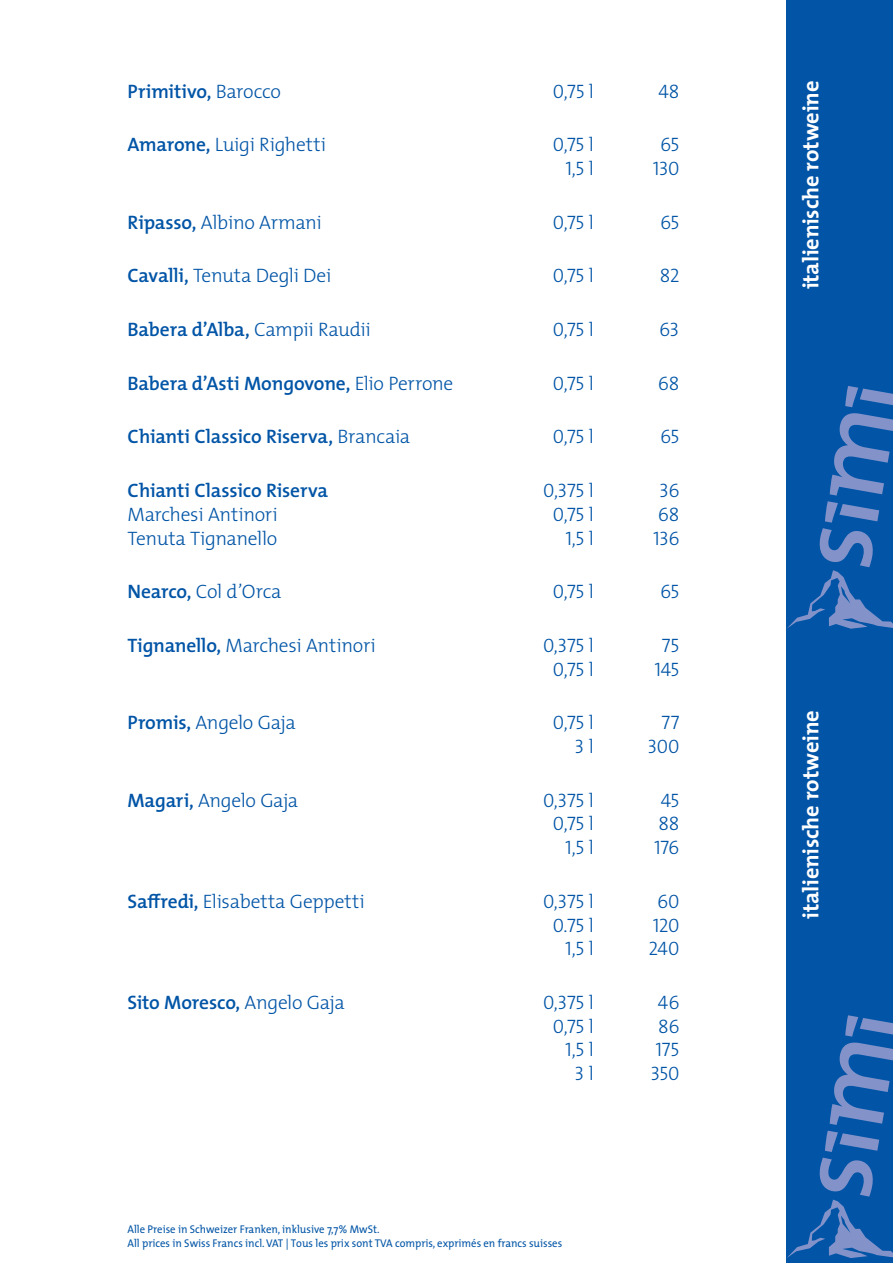
<style>
.page{position:relative;width:893px;height:1263px;background:#fff}
.page>*{position:absolute;margin:0;border:0;box-sizing:border-box;transform-origin:0 0}
.t1{font:700 22.5px "The Mix";letter-spacing:-.005em;color:#fff}
.t2{font:300 19.5px "The Mix";letter-spacing:-.015em;color:#0154a6}
.t3{font:19.5px "The Mix Light Caps";letter-spacing:-.015em;color:#0154a6}
.t4{font:600 19.5px "The Mix";letter-spacing:-.01em;color:#0154a6}
.t5{font:11.25px/13.5px "The Mix";color:#0154a6;scale:.95 1}
.s1{font-weight:300}
.s2{font-family:"The Mix";font-weight:300}
.s3{font-weight:600}
</style>
<div class="page">
<div style="left:787px;top:0;width:106px;height:642px;background:#0154a6"></div>
<div style="left:787px;top:617px;width:106px;height:646px;background:#0154a6"></div>
<svg style="left:830px;top:1015px;width:63px;height:110px"></svg>
<svg style="left:787px;top:386px;width:106px;height:243px"></svg>
<svg style="left:787px;top:1131px;width:106px;height:127px"></svg>
<p class="t4" style="left:128px;top:75px;width:155px">Primitivo, <span class="s1">Barocco</span></p>
<p class="t3" style="left:553px;top:75px;width:43px">0,75 <span class="s2">l</span></p>
<p class="t3" style="left:658px;top:75px;width:23px">48</p>
<p class="t2" style="left:128px;top:129px;width:200px"><span class="s3">Amarone,</span> Luigi Righetti</p>
<p class="t3" style="left:553px;top:129px;width:43px">0,75 <span class="s2">l</span></p>
<p class="t3" style="left:660px;top:129px;width:21px">65</p>
<p class="t3" style="left:565px;top:152px;width:30px">1,5 <span class="s2">l</span></p>
<p class="t3" style="left:653px;top:152px;width:28px">130</p>
<p class="t2" style="left:128px;top:206px;width:196px"><span class="s3">Ripasso,</span> Albino Armani</p>
<p class="t3" style="left:553px;top:206px;width:43px">0,75 <span class="s2">l</span></p>
<p class="t3" style="left:660px;top:206px;width:21px">65</p>
<p class="t2" style="left:128px;top:260px;width:205px"><span class="s3">Cavalli,</span> Tenuta Degli Dei</p>
<p class="t3" style="left:553px;top:260px;width:43px">0,75 <span class="s2">l</span></p>
<p class="t3" style="left:660px;top:260px;width:21px">82</p>
<p class="t4" style="left:128px;top:313px;width:245px">Babera d’Alba, <span class="s1">Campii Raudii</span></p>
<p class="t3" style="left:553px;top:313px;width:43px">0,75 <span class="s2">l</span></p>
<p class="t3" style="left:659px;top:313px;width:22px">63</p>
<p class="t4" style="left:128px;top:367px;width:327px">Babera d’Asti Mongovone, <span class="s1">Elio Perrone</span></p>
<p class="t3" style="left:553px;top:367px;width:43px">0,75 <span class="s2">l</span></p>
<p class="t3" style="left:658px;top:367px;width:23px">68</p>
<p class="t4" style="left:128px;top:421px;width:284px">Chianti Classico Riserva, <span class="s1">Brancaia</span></p>
<p class="t3" style="left:553px;top:421px;width:43px">0,75 <span class="s2">l</span></p>
<p class="t3" style="left:660px;top:421px;width:21px">65</p>
<p class="t4" style="left:128px;top:474px;width:202px">Chianti Classico Riserva</p>
<p class="t3" style="left:543px;top:474px;width:52px">0,375 <span class="s2">l</span></p>
<p class="t3" style="left:659px;top:474px;width:22px">36</p>
<p class="t2" style="left:128px;top:498px;width:152px">Marchesi Antinori</p>
<p class="t3" style="left:553px;top:498px;width:43px">0,75 <span class="s2">l</span></p>
<p class="t3" style="left:658px;top:498px;width:23px">68</p>
<p class="t2" style="left:128px;top:522px;width:151px">Tenuta Tignanello</p>
<p class="t3" style="left:565px;top:522px;width:30px">1,5 <span class="s2">l</span></p>
<p class="t3" style="left:653px;top:522px;width:28px">136</p>
<p class="t2" style="left:128px;top:575px;width:156px"><span class="s3">Nearco,</span> Col d’Orca</p>
<p class="t3" style="left:553px;top:575px;width:43px">0,75 <span class="s2">l</span></p>
<p class="t3" style="left:660px;top:575px;width:21px">65</p>
<p class="t2" style="left:128px;top:629px;width:250px"><span class="s3">Tignanello,</span> Marchesi Antinori</p>
<p class="t3" style="left:543px;top:629px;width:52px">0,375 <span class="s2">l</span></p>
<p class="t3" style="left:662px;top:629px;width:19px">75</p>
<p class="t3" style="left:553px;top:653px;width:43px">0,75 <span class="s2">l</span></p>
<p class="t3" style="left:654px;top:653px;width:27px">145</p>
<p class="t2" style="left:128px;top:707px;width:170px"><span class="s3">Promis,</span> Angelo Gaja</p>
<p class="t3" style="left:553px;top:707px;width:43px">0,75 <span class="s2">l</span></p>
<p class="t3" style="left:662px;top:707px;width:19px">77</p>
<p class="t3" style="left:574px;top:730px;width:21px">3 <span class="s2">l</span></p>
<p class="t3" style="left:647px;top:730px;width:34px">300</p>
<p class="t2" style="left:127px;top:784px;width:172px"><span class="s3">Magari,</span> Angelo Gaja</p>
<p class="t3" style="left:543px;top:784px;width:52px">0,375 <span class="s2">l</span></p>
<p class="t3" style="left:661px;top:784px;width:20px">45</p>
<p class="t3" style="left:553px;top:808px;width:43px">0,75 <span class="s2">l</span></p>
<p class="t3" style="left:659px;top:808px;width:22px">88</p>
<p class="t3" style="left:565px;top:831px;width:30px">1,5 <span class="s2">l</span></p>
<p class="t3" style="left:654px;top:831px;width:27px">176</p>
<p class="t2" style="left:127px;top:885px;width:239px"><span class="s3">Saffredi,</span> Elisabetta Geppetti</p>
<p class="t3" style="left:543px;top:885px;width:52px">0,375 <span class="s2">l</span></p>
<p class="t3" style="left:657px;top:885px;width:24px">60</p>
<p class="t3" style="left:553px;top:909px;width:43px">0.75 <span class="s2">l</span></p>
<p class="t3" style="left:653px;top:909px;width:28px">120</p>
<p class="t3" style="left:565px;top:932px;width:30px">1,5 <span class="s2">l</span></p>
<p class="t3" style="left:648px;top:932px;width:33px">240</p>
<p class="t4" style="left:127px;top:986px;width:219px">Sito Moresco, <span class="s1">Angelo Gaja</span></p>
<p class="t3" style="left:543px;top:986px;width:52px">0,375 <span class="s2">l</span></p>
<p class="t3" style="left:658px;top:986px;width:23px">46</p>
<p class="t3" style="left:553px;top:1010px;width:43px">0,75 <span class="s2">l</span></p>
<p class="t3" style="left:658px;top:1010px;width:23px">86</p>
<p class="t3" style="left:565px;top:1034px;width:30px">1,5 <span class="s2">l</span></p>
<p class="t3" style="left:655px;top:1034px;width:25px">175</p>
<p class="t3" style="left:574px;top:1057px;width:21px">3 <span class="s2">l</span></p>
<p class="t3" style="left:650px;top:1057px;width:31px">350</p>
<p class="t5" style="left:128px;top:1222px;width:459px">Alle Preise in Schweizer Franken, inklusive 7,7% MwSt.<br>All prices in Swiss Francs incl. VAT | Tous les prix sont TVA compris, exprimés en francs suisses</p>
<p class="t1" style="left:792px;top:289px;width:210px;rotate:-90deg">italienische rotweine</p>
<p class="t1" style="left:792px;top:919px;width:210px;rotate:-90deg">italienische rotweine</p>
</div>
